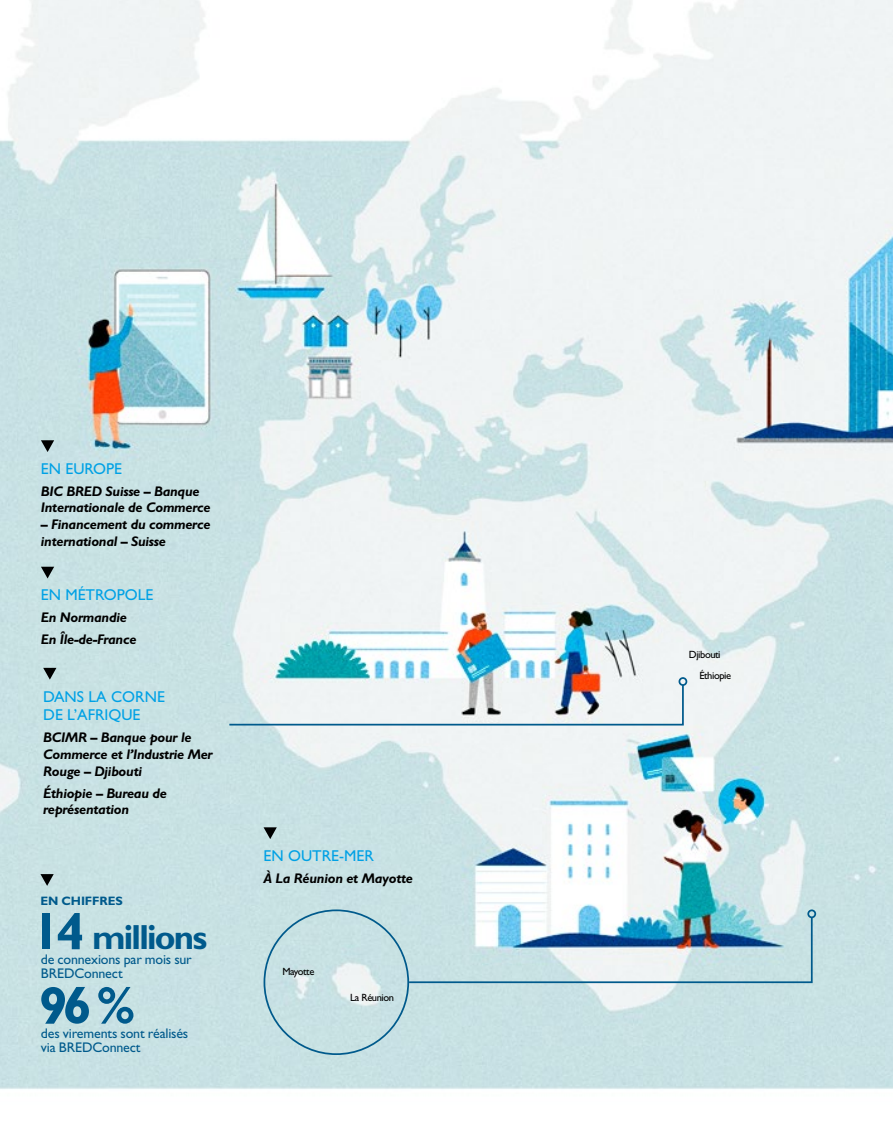
<style>
.page{position:relative;width:893px;height:1141px;background:#fff}
.page>*{position:absolute;margin:0;border:0;box-sizing:border-box;transform-origin:0 0}
.t1{font:700 52.5px "Gill Sans Std";color:#005a8c}
.t2{font:700 35px "Gill Sans Std";letter-spacing:-.05em;color:#005a8c}
.t3{font:15.75px/18.9px "Gill Sans Std";color:#00a1e5}
.t4{font:italic 700 14px/16.8px "Gill Sans Std";letter-spacing:-.02em;color:#000}
.t5{font:14px/14px "Gill Sans Std";letter-spacing:-.015em;color:#005a8c}
.t6{font:700 12.25px "Gill Sans Std";letter-spacing:-.01em;color:#005a8c}
.t7{font:10.5px/21.2px "Gill Sans Std";letter-spacing:-.04em;color:#000}
.s1{font-size:52.5px}
</style>
<div class="page">
<img style="left:0;top:0;width:893px;height:1089px">
<svg style="left:40px;top:874px;width:14px;height:12px"></svg>
<svg style="left:264px;top:827px;width:13px;height:12px"></svg>
<svg style="left:41px;top:567px;width:13px;height:11px"></svg>
<svg style="left:43px;top:668px;width:13px;height:12px"></svg>
<svg style="left:407px;top:916px;width:406px;height:68px"></svg>
<div style="left:807px;top:909px;width:9px;height:9px;border:2px solid #005a8c;border-radius:50%"></div>
<svg style="left:228px;top:683px;width:457px;height:43px"></svg>
<div style="left:678px;top:677px;width:9px;height:9px;border:2px solid #005a8c;border-radius:50%"></div>
<svg style="left:41px;top:440px;width:13px;height:12px"></svg>
<p class="t3" style="left:41px;top:459px;width:83px">EN EUROPE</p>
<p class="t4" style="left:41px;top:483px;width:171px">BIC BRED Suisse – Banque<br>Internationale de Commerce</p>
<p class="t4" style="left:41px;top:516px;width:171px">– Financement du commerce international – Suisse</p>
<p class="t3" style="left:41px;top:586px;width:114px">EN MÉTROPOLE</p>
<p class="t4" style="left:41px;top:607px;width:97px;line-height:21.7px">En Normandie<br>En Île-de-France</p>
<p class="t3" style="left:43px;top:687px;width:123px">DANS LA CORNE<br>DE L’AFRIQUE</p>
<p class="t4" style="left:43px;top:729px;width:171px">BCIMR – Banque pour le<br>Commerce et l’Industrie Mer<br>Rouge – Djibouti</p>
<p class="t4" style="left:43px;top:784px;width:125px">Éthiopie – Bureau de représentation</p>
<p class="t6" style="left:40px;top:893px;width:84px">EN CHIFFRES</p>
<h2 class="t2" style="left:31px;top:917px;width:178px"><span class="s1">14</span> millions</h2>
<h1 class="t1" style="left:39px;top:974px;width:98px">96 %</h1>
<p class="t5" style="left:41px;top:953px;width:152px">de connexions par mois sur<br>BREDConnect</p>
<p class="t5" style="left:41px;top:1027px;width:149px">des virements sont réalisés via BREDConnect</p>
<p class="t3" style="left:264px;top:846px;width:112px">EN OUTRE-MER</p>
<p class="t4" style="left:264px;top:870px;width:151px">À La Réunion et Mayotte</p>
<p class="t7" style="left:282px;top:960px;width:33px">Mayotte</p>
<p class="t7" style="left:350px;top:987px;width:45px">La Réunion</p>
<p class="t7" style="left:699px;top:644px;width:33px;text-indent:-10px">Djibouti<br>Éthiopie</p>
</div>
